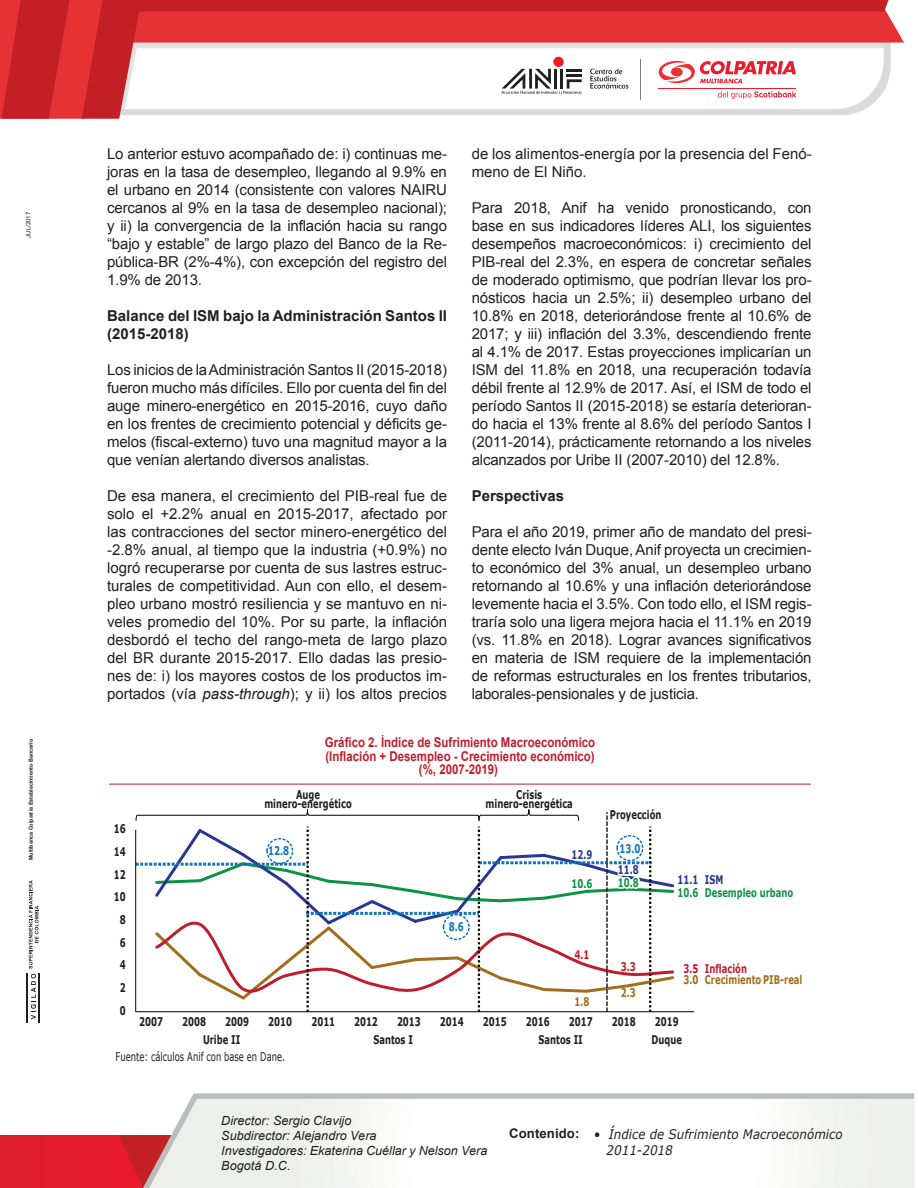
<style>
.page{position:relative;width:918px;height:1188px;background:#fff}
.page>*{position:absolute;margin:0;border:0;box-sizing:border-box;transform-origin:0 0}
.TEXTO{font:15px/18px "Arial";letter-spacing:-.01em;color:#231f20;text-align:justify}
.TEXTO-2{font:700 15px/18px "Arial";color:#231f20}
.t1{font:700 13.5px/13.5px "Arial";color:#be1d2c;text-align:center;scale:.85 1}
.PIE_DE_PAGINA{font:italic 13.2px "Verdana";letter-spacing:.005em;color:#231f20;scale:.9 1}
.PIE_DE_PAGINA-2{font:700 13.2px "Arial";letter-spacing:.005em;color:#231f20}
.PIE_DE_PAGINA-3{font:italic 12.6px/15.1px "Arial";letter-spacing:.005em;color:#231f20}
.t2{font:700 12px/9.8px "Verdana";color:#231f20;text-align:center;scale:.7 1}
.t3{font:700 12px/11.2px "Verdana";color:#a26e1e;scale:.7 1}
.t4{font:12px "Verdana";color:#231f20;scale:.7 1}
.t5{font:700 12px/13px "Verdana";color:#0d9344;scale:.7 1}
.t6{font:700 12px "Verdana";color:#283890;scale:.7 1}
.t7{font:700 12px "Verdana";color:#1074bc;scale:.7 1}
.t8{font:700 12px "Verdana";color:#be1d2c;scale:.7 1}
.t9{font:6px "Arial";color:#231f20}
.t10{font:700 5.4px "Arial";color:#231f20}
.s1{font-style:italic}
.s2{color:#283890}
.s3{color:#be1d2c}
</style>
<div class="page">
<svg style="left:0;top:0;width:904px;height:119px"></svg>
<div style="left:0;top:1136px;width:195px;height:52px;background:#e21c2e"></div>
<svg style="left:119px;top:1136px;width:23px;height:48px"></svg>
<svg style="left:142px;top:1093px;width:772px;height:95px;background:#c7c0bf"></svg>
<svg style="left:148px;top:1099px;width:766px;height:89px"></svg>
<svg style="left:29px;top:880px;width:10px;height:139px"></svg>
<hr style="left:38px;top:973px;width:2px;height:50px;background:#231f20">
<hr style="left:27px;top:973px;width:1px;height:50px;background:#231f20">
<hr style="left:109px;top:784px;width:702px;height:1px;background:#be1d2c">
<hr style="left:136px;top:1011px;width:558px;height:1px;background:#000001">
<svg style="left:135px;top:809px;width:541px;height:203px"></svg>
<div style="left:266px;top:838px;width:27px;height:26px;border:2px dashed #1074bc;border-radius:50%"></div>
<div style="left:443px;top:914px;width:27px;height:26px;border:2px dashed #1074bc;border-radius:50%"></div>
<div style="left:616px;top:835px;width:27px;height:26px;border:2px dashed #1074bc;border-radius:50%"></div>
<hr style="left:135px;top:830px;width:1px;height:182px;background:#000001">
<p class="t9" style="left:25px;top:238px;width:27px;rotate:-90deg">JUL/2017</p>
<p class="t10" style="left:27px;top:860px;width:123px;rotate:-90deg">Multibanca Colpatria Establecimiento Bancario</p>
<p class="TEXTO" style="left:107px;top:145px;width:341px">Lo anterior estuvo acompañado de: i) continuas me&shy;joras en la tasa de desempleo, llegando al 9.9% en el urbano en 2014 (consistente con valores NAIRU cercanos al 9% en la tasa de desempleo nacional); y ii) la convergencia de la inflación hacia su rango “bajo y estable” de largo plazo del Banco de la Re&shy;pública-BR (2%-4%), con excepción del registro del 1.9% de 2013.</p>
<p class="TEXTO-2" style="left:107px;top:308px;width:341px">Balance del ISM bajo la Administración Santos II (2015-2018)</p>
<p class="TEXTO" style="left:107px;top:361px;width:341px">Los inicios de la Administración Santos II (2015-2018) fueron mucho más difíciles. Ello por cuenta del fin del auge minero-energético en 2015-2016, cuyo daño en los frentes de crecimiento potencial y déficits ge&shy;melos (fiscal-externo) tuvo una magnitud mayor a la que venían alertando diversos analistas.</p>
<p class="TEXTO" style="left:107px;top:487px;width:341px">De esa manera, el crecimiento del PIB-real fue de solo el +2.2% anual en 2015-2017, afectado por las contracciones del sector minero-energético del -2.8% anual, al tiempo que la industria (+0.9%) no logró recuperarse por cuenta de sus lastres estruc&shy;turales de competitividad. Aun con ello, el desem&shy;pleo urbano mostró resiliencia y se mantuvo en ni&shy;veles promedio del 10%. Por su parte, la inflación desbordó el techo del rango-meta de largo plazo del BR durante 2015-2017. Ello dadas las presio&shy;nes de: i) los mayores costos de los productos im&shy;portados (vía <span class="s1">pass-through</span>); y ii) los altos precios</p>
<p class="TEXTO" style="left:472px;top:145px;width:341px">de los alimentos-energía por la presencia del Fenó&shy;meno de El Niño.</p>
<p class="TEXTO" style="left:472px;top:199px;width:341px">Para 2018, Anif ha venido pronosticando, con base en sus indicadores líderes ALI, los siguientes desempeños macroeconómicos: i) crecimiento del PIB-real del 2.3%, en espera de concretar señales de moderado optimismo, que podrían llevar los pro&shy;nósticos hacia un 2.5%; ii) desempleo urbano del 10.8% en 2018, deteriorándose frente al 10.6% de 2017; y iii) inflación del 3.3%, descendiendo frente al 4.1% de 2017. Estas proyecciones implicarían un ISM del 11.8% en 2018, una recuperación todavía débil frente al 12.9% de 2017. Así, el ISM de todo el período Santos II (2015-2018) se estaría deterioran&shy;do hacia el 13% frente al 8.6% del período Santos I (2011-2014), prácticamente retornando a los niveles alcanzados por Uribe II (2007-2010) del 12.8%.</p>
<p class="TEXTO-2" style="left:472px;top:488px;width:94px">Perspectivas</p>
<p class="TEXTO" style="left:472px;top:523px;width:341px">Para el año 2019, primer año de mandato del presi&shy;dente electo Iván Duque, Anif proyecta un crecimien&shy;to económico del 3% anual, un desempleo urbano retornando al 10.6% y una inflación deteriorándose levemente hacia el 3.5%. Con todo ello, el ISM regis&shy;traría solo una ligera mejora hacia el 11.1% en 2019 (vs. 11.8% en 2018). Lograr avances significativos en materia de ISM requiere de la implementación de reformas estructurales en los frentes tributarios, laborales-pensionales y de justicia.</p>
<p class="t2" style="left:114px;top:824px;width:19px">16</p>
<p class="t2" style="left:114px;top:846px;width:19px">14</p>
<p class="t2" style="left:114px;top:869px;width:19px">12</p>
<p class="t2" style="left:114px;top:892px;width:19px">10</p>
<p class="t2" style="left:120px;top:914px;width:10px">8</p>
<p class="t2" style="left:120px;top:937px;width:10px">6</p>
<p class="t2" style="left:120px;top:960px;width:10px">4</p>
<p class="t2" style="left:120px;top:983px;width:10px">2</p>
<p class="t2" style="left:120px;top:1005px;width:10px">0</p>
<p class="t1" style="left:325px;top:736px;width:320px">Gráfico 2. Índice de Sufrimiento Macroeconómico (Inflación + Desempleo - Crecimiento económico) (%, 2007-2019)</p>
<p class="t2" style="left:486px;top:789px;width:126px">Crisis minero-energética</p>
<p class="t2" style="left:264px;top:789px;width:126px">Auge minero-energético</p>
<p class="t7" style="left:268px;top:842px;width:31px">12.8</p>
<p class="t7" style="left:449px;top:918px;width:23px">8.6</p>
<p class="t6" style="left:572px;top:846px;width:31px">12.9</p>
<p class="t5" style="left:572px;top:877px;width:31px">10.6</p>
<p class="t8" style="left:575px;top:946px;width:23px">4.1</p>
<p class="t3" style="left:575px;top:996px;width:23px">1.8</p>
<p class="t2" style="left:610px;top:810px;width:75px">Proyección</p>
<p class="t7" style="left:619px;top:840px;width:31px">13.0</p>
<p class="t6" style="left:618px;top:862px;width:31px">11.8</p>
<p class="t5" style="left:618px;top:876px;width:31px">10.8</p>
<p class="t5" style="left:705px;top:873px;width:128px"><span class="s2">ISM<br></span>Desempleo urbano</p>
<p class="t6" style="left:677px;top:871px;width:31px">11.1</p>
<p class="t5" style="left:677px;top:886px;width:31px">10.6</p>
<p class="t8" style="left:621px;top:958px;width:23px">3.3</p>
<p class="t8" style="left:683px;top:960px;width:23px">3.5</p>
<p class="t3" style="left:705px;top:962px;width:141px"><span class="s3">Inflación<br></span>Crecimiento PIB-real</p>
<p class="t3" style="left:683px;top:974px;width:23px">3.0</p>
<p class="t3" style="left:621px;top:987px;width:23px">2.3</p>
<p class="t2" style="left:139px;top:1017px;width:36px">2007</p>
<p class="t2" style="left:182px;top:1017px;width:36px">2008</p>
<p class="t2" style="left:225px;top:1017px;width:36px">2009</p>
<p class="t2" style="left:268px;top:1017px;width:36px">2010</p>
<p class="t2" style="left:312px;top:1017px;width:35px">2011</p>
<p class="t2" style="left:354px;top:1017px;width:36px">2012</p>
<p class="t2" style="left:397px;top:1017px;width:36px">2013</p>
<p class="t2" style="left:440px;top:1017px;width:36px">2014</p>
<p class="t2" style="left:483px;top:1017px;width:36px">2015</p>
<p class="t2" style="left:526px;top:1017px;width:36px">2016</p>
<p class="t2" style="left:569px;top:1017px;width:36px">2017</p>
<p class="t2" style="left:612px;top:1017px;width:36px">2018</p>
<p class="t2" style="left:655px;top:1017px;width:36px">2019</p>
<p class="t2" style="left:203px;top:1034px;width:55px">Uribe II</p>
<p class="t2" style="left:373px;top:1034px;width:58px">Santos I</p>
<p class="t2" style="left:539px;top:1034px;width:65px">Santos II</p>
<p class="t2" style="left:652px;top:1034px;width:45px">Duque</p>
<p class="t4" style="left:116px;top:1048px;width:244px">Fuente: cálculos Anif con base en Dane.</p>
<p class="PIE_DE_PAGINA-3" style="left:221px;top:1113px;width:132px">Director: Sergio Clavijo</p>
<p class="PIE_DE_PAGINA-3" style="left:221px;top:1128px;width:157px">Subdirector: Alejandro Vera</p>
<p class="PIE_DE_PAGINA-3" style="left:221px;top:1143px;width:268px">Investigadores: Ekaterina Cuéllar y Nelson Vera<br>Bogotá D.C.</p>
<p class="PIE_DE_PAGINA-2" style="left:509px;top:1125px;width:72px">Contenido:</p>
<p class="PIE_DE_PAGINA" style="left:594px;top:1125px;width:278px">• Índice de Sufrimiento Macroeconómico</p>
<p class="PIE_DE_PAGINA" style="left:607px;top:1141px;width:75px">2011-2018</p>
</div>
